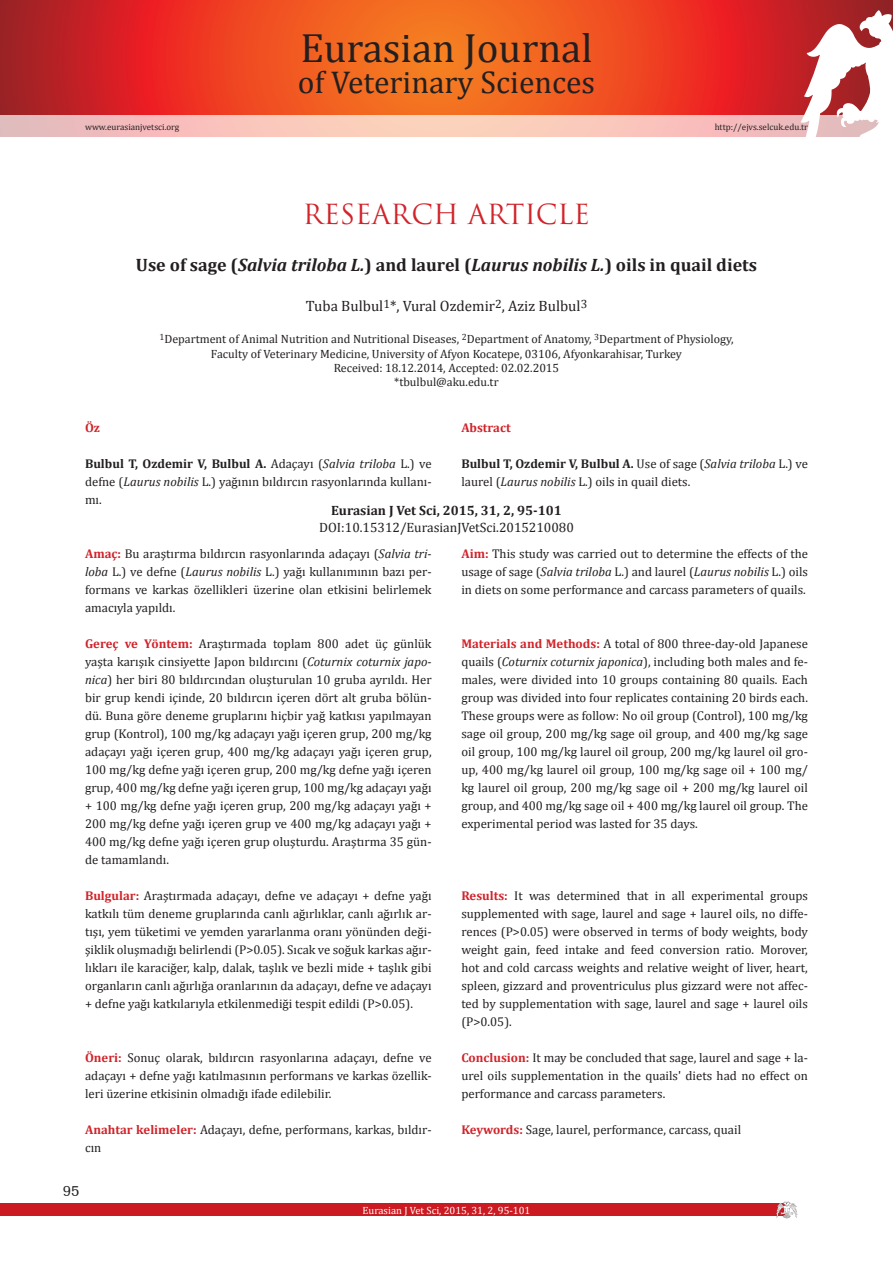
<style>
.page{position:relative;width:893px;height:1263px;background:#fff}
.page>*{position:absolute;margin:0;border:0;box-sizing:border-box;transform-origin:0 0}
.t1{font:41.1px "Cambria";color:#231f20}
.t2{font:31.65px "Cambria";color:#231f20}
.t3{font:27px "Trajan Pro";color:#d1232a}
.t4{font:700 18px "Cambria";color:#231f20}
.t5{font:15px "Cambria";color:#231f20}
.t6{font:15px "Humanist Slabserif 712 BT";color:#231f20}
.t7{font:13.5px "Cambria";color:#231f20}
.t8{font:700 13.5px "Cambria";color:#231f20}
.t9{font:12.75px/18px "Cambria";color:#231f20;text-align:justify}
.t10{font:700 12.75px "Cambria";color:#d1232a}
.t11{font:12px "Cambria";color:#231f20}
.t12{font:10.5px "Cambria";color:#fff}
.t13{font:9px "Cambria";color:#231f20}
.s1{font-style:italic}
.s2{font-weight:700}
.s3{font-weight:700;color:#d1232a}
</style>
<div class="page">
<svg style="left:0;top:0;width:893px;height:115px;background:#e44522"></svg>
<div style="left:0;top:1203px;width:787px;height:13px;background:#cb1a21"></div>
<svg style="left:776px;top:1201px;width:21px;height:17px"></svg>
<svg style="left:800px;top:10px;width:93px;height:127px"></svg>
<svg style="left:0;top:115px;width:893px;height:21px;background:#f5c7bf"></svg>
<p class="t1" style="left:300px;top:24px;width:294px">Eurasian Journal</p>
<p class="t2" style="left:298px;top:64px;width:299px">of Veterinary Sciences</p>
<p class="t13" style="left:85px;top:121px;width:96px">www.eurasianjvetsci.org</p>
<p class="t13" style="left:715px;top:121px;width:95px">http://ejvs.selcuk.edu.tr</p>
<p class="t3" style="left:303px;top:197px;width:289px">RESEARCH ARTICLE</p>
<p class="t4" style="left:136px;top:252px;width:623px">Use of sage (<span class="s1">Salvia triloba L.</span>) and laurel (<span class="s1">Laurus nobilis L.</span>) oils in quail diets</p>
<p class="t5" style="left:306px;top:297px;width:283px">Tuba Bulbul<sup>1</sup>*, Vural Ozdemir<sup>2</sup>, Aziz Bulbul<sup>3</sup></p>
<p class="t11" style="left:159px;top:332px;width:576px"><sup>1</sup>Department of Animal Nutrition and Nutritional Diseases, <sup>2</sup>Department of Anatomy, <sup>3</sup>Department of Physiology,</p>
<p class="t11" style="left:211px;top:346px;width:473px">Faculty of Veterinary Medicine, University of Afyon Kocatepe, 03106, Afyonkarahisar, Turkey</p>
<p class="t11" style="left:334px;top:361px;width:227px">Received: 18.12.2014, Accepted: 02.02.2015</p>
<p class="t11" style="left:394px;top:375px;width:106px">*tbulbul@aku.edu.tr</p>
<p class="t10" style="left:85px;top:419px;width:16px">Öz</p>
<p class="t9" style="left:85px;top:455px;width:348px"><span class="s2">Bulbul T, Ozdemir V, Bulbul A.</span> Adaçayı (<span class="s1">Salvia triloba</span> L.) ve defne (<span class="s1">Laurus nobilis</span> L.) yağının bıldırcın rasyonlarında kullanı&shy;mı.</p>
<p class="t10" style="left:461px;top:419px;width:51px">Abstract</p>
<p class="t9" style="left:461px;top:455px;width:348px"><span class="s2">Bulbul T, Ozdemir V, Bulbul A.</span> Use of sage (<span class="s1">Salvia triloba</span> L.) ve laurel (<span class="s1">Laurus nobilis</span> L.) oils in quail diets.</p>
<p class="t8" style="left:331px;top:501px;width:232px">Eurasian J Vet Sci, 2015, 31, 2, 95-101</p>
<p class="t7" style="left:319px;top:519px;width:256px">DOI:10.15312/EurasianJVetSci.2015210080</p>
<p class="t9" style="left:85px;top:545px;width:348px"><span class="s3">Amaç:</span> Bu araştırma bıldırcın rasyonlarında adaçayı (<span class="s1">Salvia tri&shy;loba</span> L.) ve defne (<span class="s1">Laurus nobilis</span> L.) yağı kullanımının bazı per&shy;formans ve karkas özellikleri üzerine olan etkisini belirlemek amacıyla yapıldı.</p>
<p class="t9" style="left:85px;top:635px;width:348px"><span class="s3">Gereç ve Yöntem:</span> Araştırmada toplam 800 adet üç günlük yaşta karışık cinsiyette Japon bıldırcını (<span class="s1">Coturnix coturnix japo&shy;nica</span>) her biri 80 bıldırcından oluşturulan 10 gruba ayrıldı. Her bir grup kendi içinde, 20 bıldırcın içeren dört alt gruba bölün&shy;dü. Buna göre deneme gruplarını hiçbir yağ katkısı yapılmayan grup (Kontrol), 100 mg/kg adaçayı yağı içeren grup, 200 mg/kg adaçayı yağı içeren grup, 400 mg/kg adaçayı yağı içeren grup, 100 mg/kg defne yağı içeren grup, 200 mg/kg defne yağı içeren grup, 400 mg/kg defne yağı içeren grup, 100 mg/kg adaçayı yağı + 100 mg/kg defne yağı içeren grup, 200 mg/kg adaçayı yağı + 200 mg/kg defne yağı içeren grup ve 400 mg/kg adaçayı yağı + 400 mg/kg defne yağı içeren grup oluşturdu. Araştırma 35 gün&shy;de tamamlandı.</p>
<p class="t9" style="left:85px;top:887px;width:348px"><span class="s3">Bulgular:</span> Araştırmada adaçayı, defne ve adaçayı + defne yağı katkılı tüm deneme gruplarında canlı ağırlıklar, canlı ağırlık ar&shy;tışı, yem tüketimi ve yemden yararlanma oranı yönünden deği&shy;şiklik oluşmadığı belirlendi (P&gt;0.05). Sıcak ve soğuk karkas ağır&shy;lıkları ile karaciğer, kalp, dalak, taşlık ve bezli mide + taşlık gibi organların canlı ağırlığa oranlarının da adaçayı, defne ve adaçayı + defne yağı katkılarıyla etkilenmediği tespit edildi (P&gt;0.05).</p>
<p class="t9" style="left:85px;top:1049px;width:348px"><span class="s3">Öneri:</span> Sonuç olarak, bıldırcın rasyonlarına adaçayı, defne ve adaçayı + defne yağı katılmasının performans ve karkas özellik&shy;leri üzerine etkisinin olmadığı ifade edilebilir.</p>
<p class="t9" style="left:85px;top:1121px;width:348px"><span class="s3">Anahtar kelimeler:</span> Adaçayı, defne, performans, karkas, bıldır&shy;cın</p>
<p class="t6" style="left:63px;top:1181px;width:18px">95</p>
<p class="t9" style="left:461px;top:545px;width:348px"><span class="s3">Aim:</span> This study was carried out to determine the effects of the usage of sage (<span class="s1">Salvia triloba</span> L.) and laurel (<span class="s1">Laurus nobilis</span> L.) oils in diets on some performance and carcass parameters of quails.</p>
<p class="t9" style="left:461px;top:635px;width:348px"><span class="s3">Materials and Methods:</span> A total of 800 three-day-old Japanese quails (<span class="s1">Coturnix coturnix japonica</span>), including both males and fe&shy;males, were divided into 10 groups containing 80 quails. Each group was divided into four replicates containing 20 birds each.<br>These groups were as follow: No oil group (Control), 100 mg/kg sage oil group, 200 mg/kg sage oil group, and 400 mg/kg sage oil group, 100 mg/kg laurel oil group, 200 mg/kg laurel oil gro&shy;up, 400 mg/kg laurel oil group, 100 mg/kg sage oil + 100 mg/ kg laurel oil group, 200 mg/kg sage oil + 200 mg/kg laurel oil group, and 400 mg/kg sage oil + 400 mg/kg laurel oil group. The experimental period was lasted for 35 days.</p>
<p class="t9" style="left:461px;top:887px;width:348px"><span class="s3">Results:</span> It was determined that in all experimental groups supplemented with sage, laurel and sage + laurel oils, no diffe&shy;rences (P&gt;0.05) were observed in terms of body weights, body weight gain, feed intake and feed conversion ratio. Morover, hot and cold carcass weights and relative weight of liver, heart, spleen, gizzard and proventriculus plus gizzard were not affec&shy;ted by supplementation with sage, laurel and sage + laurel oils (P&gt;0.05).</p>
<p class="t9" style="left:461px;top:1049px;width:348px"><span class="s3">Conclusion:</span> It may be concluded that sage, laurel and sage + la&shy;urel oils supplementation in the quails' diets had no effect on performance and carcass parameters.</p>
<p class="t9" style="left:461px;top:1121px;width:281px"><span class="s3">Keywords:</span> Sage, laurel, performance, carcass, quail</p>
<p class="t12" style="left:363px;top:1204px;width:169px">Eurasian J Vet Sci, 2015, 31, 2, 95-101</p>
</div>
